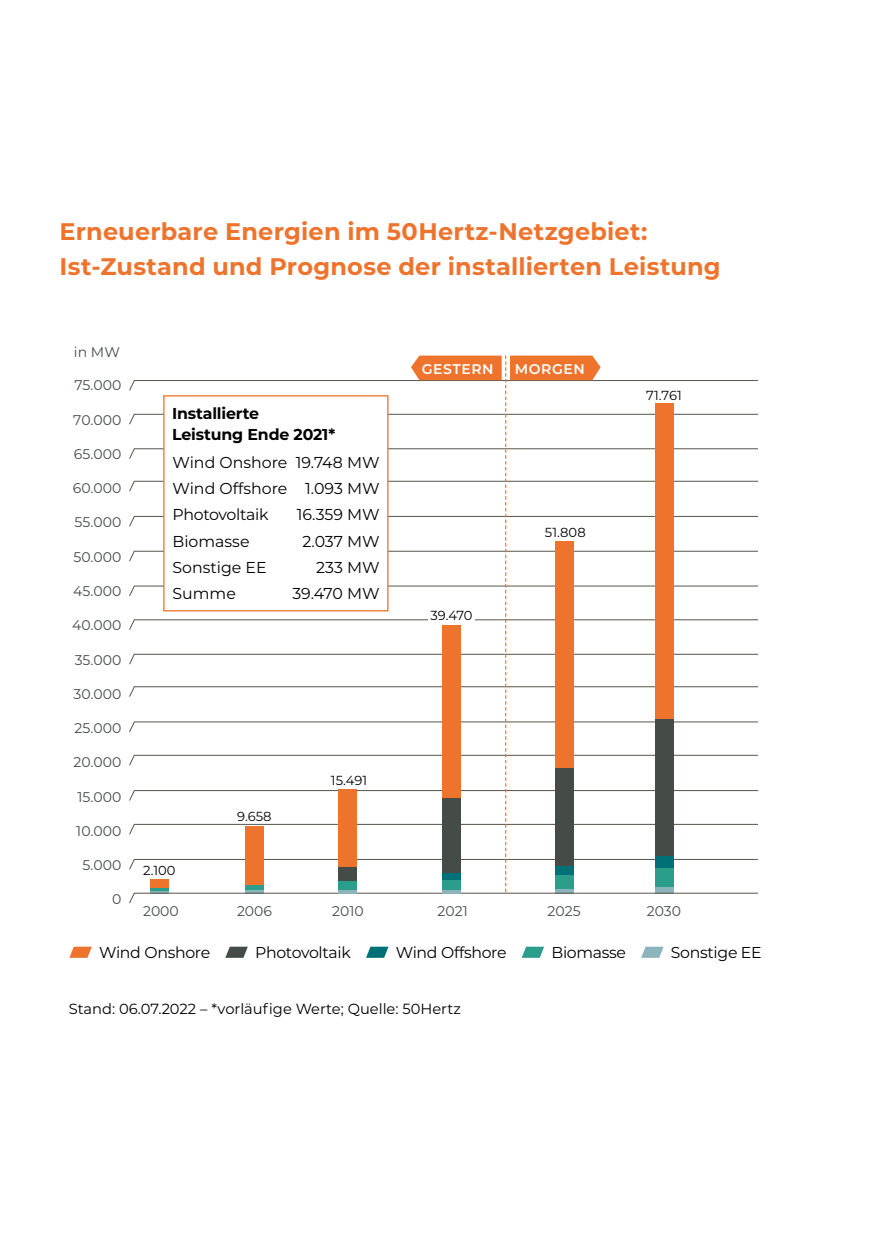
<style>
.page{position:relative;width:893px;height:1259px;background:#fff}
.page>*{position:absolute;margin:0;border:0;box-sizing:border-box;transform-origin:0 0}
.t1{font:700 24px "Montserrat";letter-spacing:.01em;color:#ee742d}
.t2{font:15.9px "Montserrat";color:#000}
.t3{font:700 15.9px "Montserrat";letter-spacing:-.01em;color:#000}
.t4{font:15.9px "Montserrat";letter-spacing:-.02em;color:#000}
.t5{font:15.6px "Montserrat";letter-spacing:-.02em;color:#000}
.t6{font:14.7px "Montserrat";color:#000}
.t7{font:14.1px "Montserrat";color:#454c48}
.t8{font:600 14.1px "Montserrat";letter-spacing:.04em;color:#fff}
.t9{font:13.2px "Montserrat";letter-spacing:.005em;color:#000}
</style>
<div class="page">
<svg style="left:129px;top:355px;width:629px;height:549px"></svg>
<div style="left:338px;top:863px;width:19px;height:19px;background:#454c48"></div>
<div style="left:338px;top:881px;width:19px;height:10px;background:#2a9e8b"></div>
<hr style="left:338px;top:890px;width:19px;height:3px;background:#8bb5bb">
<div style="left:338px;top:788px;width:19px;height:78px;background:#ee742d"></div>
<div style="left:442px;top:796px;width:19px;height:78px;background:#454c48"></div>
<div style="left:442px;top:624px;width:19px;height:173px;background:#ee742d"></div>
<div style="left:442px;top:878px;width:19px;height:13px;background:#2a9e8b"></div>
<hr style="left:442px;top:890px;width:19px;height:3px;background:#8bb5bb">
<div style="left:442px;top:873px;width:19px;height:6px;background:#007077"></div>
<div style="left:555px;top:866px;width:19px;height:9px;background:#007077"></div>
<div style="left:655px;top:856px;width:19px;height:12px;background:#007077"></div>
<svg style="left:225px;top:946px;width:23px;height:12px"></svg>
<svg style="left:366px;top:946px;width:22px;height:12px"></svg>
<svg style="left:522px;top:946px;width:22px;height:12px"></svg>
<svg style="left:641px;top:946px;width:23px;height:12px"></svg>
<div style="left:428px;top:609px;width:46px;height:13px;background:#fff"></div>
<h2 class="t1" style="left:59px;top:214px;width:589px">Erneuerbare Energien im 50Hertz-Netzgebiet:</h2>
<h2 class="t1" style="left:59px;top:249px;width:663px">Ist-Zustand und Prognose der installierten Leistung</h2>
<p class="t7" style="left:74px;top:342px;width:48px">in MW</p>
<p class="t7" style="left:74px;top:376px;width:48px">75.000</p>
<p class="t7" style="left:73px;top:410px;width:50px">70.000</p>
<p class="t7" style="left:74px;top:444px;width:49px">65.000</p>
<p class="t7" style="left:73px;top:478px;width:50px">60.000</p>
<p class="t7" style="left:75px;top:513px;width:48px">55.000</p>
<p class="t7" style="left:73px;top:547px;width:50px">50.000</p>
<p class="t7" style="left:73px;top:581px;width:50px">45.000</p>
<p class="t7" style="left:72px;top:615px;width:51px">40.000</p>
<p class="t7" style="left:75px;top:650px;width:48px">35.000</p>
<p class="t7" style="left:73px;top:684px;width:50px">30.000</p>
<p class="t7" style="left:75px;top:718px;width:48px">25.000</p>
<p class="t7" style="left:73px;top:752px;width:50px">20.000</p>
<p class="t7" style="left:77px;top:787px;width:46px">15.000</p>
<p class="t7" style="left:76px;top:821px;width:47px">10.000</p>
<p class="t7" style="left:83px;top:855px;width:40px">5.000</p>
<p class="t7" style="left:112px;top:889px;width:11px">0</p>
<p class="t3" style="left:172px;top:401px;width:89px">Installierte</p>
<p class="t3" style="left:172px;top:422px;width:165px">Leistung Ende 2021*</p>
<p class="t2" style="left:172px;top:451px;width:209px">Wind Onshore 19.748 MW</p>
<p class="t2" style="left:172px;top:477px;width:209px">Wind Offshore 1.093 MW</p>
<p class="t4" style="left:172px;top:504px;width:98px">Photovoltaik</p>
<p class="t2" style="left:297px;top:504px;width:84px">16.359 MW</p>
<p class="t2" style="left:172px;top:530px;width:79px">Biomasse</p>
<p class="t2" style="left:302px;top:530px;width:79px">2.037 MW</p>
<p class="t2" style="left:172px;top:556px;width:96px">Sonstige EE</p>
<p class="t2" style="left:316px;top:556px;width:65px">233 MW</p>
<p class="t2" style="left:172px;top:582px;width:65px">Summe</p>
<p class="t2" style="left:292px;top:582px;width:89px">39.470 MW</p>
<p class="t8" style="left:422px;top:359px;width:73px">GESTERN</p>
<p class="t8" style="left:515px;top:359px;width:71px">MORGEN</p>
<p class="t9" style="left:430px;top:606px;width:44px">39.470</p>
<p class="t9" style="left:545px;top:523px;width:42px">51.808</p>
<p class="t9" style="left:646px;top:386px;width:37px">71.761</p>
<p class="t9" style="left:143px;top:861px;width:34px">2.100</p>
<p class="t9" style="left:237px;top:807px;width:36px">9.658</p>
<p class="t9" style="left:331px;top:771px;width:38px">15.491</p>
<p class="t7" style="left:143px;top:901px;width:37px">2000</p>
<p class="t7" style="left:237px;top:901px;width:37px">2006</p>
<p class="t7" style="left:332px;top:901px;width:33px">2010</p>
<p class="t7" style="left:438px;top:901px;width:32px">2021</p>
<p class="t7" style="left:548px;top:901px;width:35px">2025</p>
<p class="t7" style="left:647px;top:901px;width:36px">2030</p>
<p class="t5" style="left:99px;top:941px;width:113px">Wind Onshore</p>
<p class="t5" style="left:255px;top:941px;width:97px">Photovoltaik</p>
<p class="t5" style="left:396px;top:941px;width:112px">Wind Offshore</p>
<p class="t5" style="left:551px;top:941px;width:76px">Biomasse</p>
<p class="t5" style="left:671px;top:941px;width:92px">Sonstige EE</p>
<p class="t6" style="left:69px;top:998px;width:394px">Stand: 06.07.2022 – *vorläufige Werte; Quelle: 50Hertz</p>
</div>
